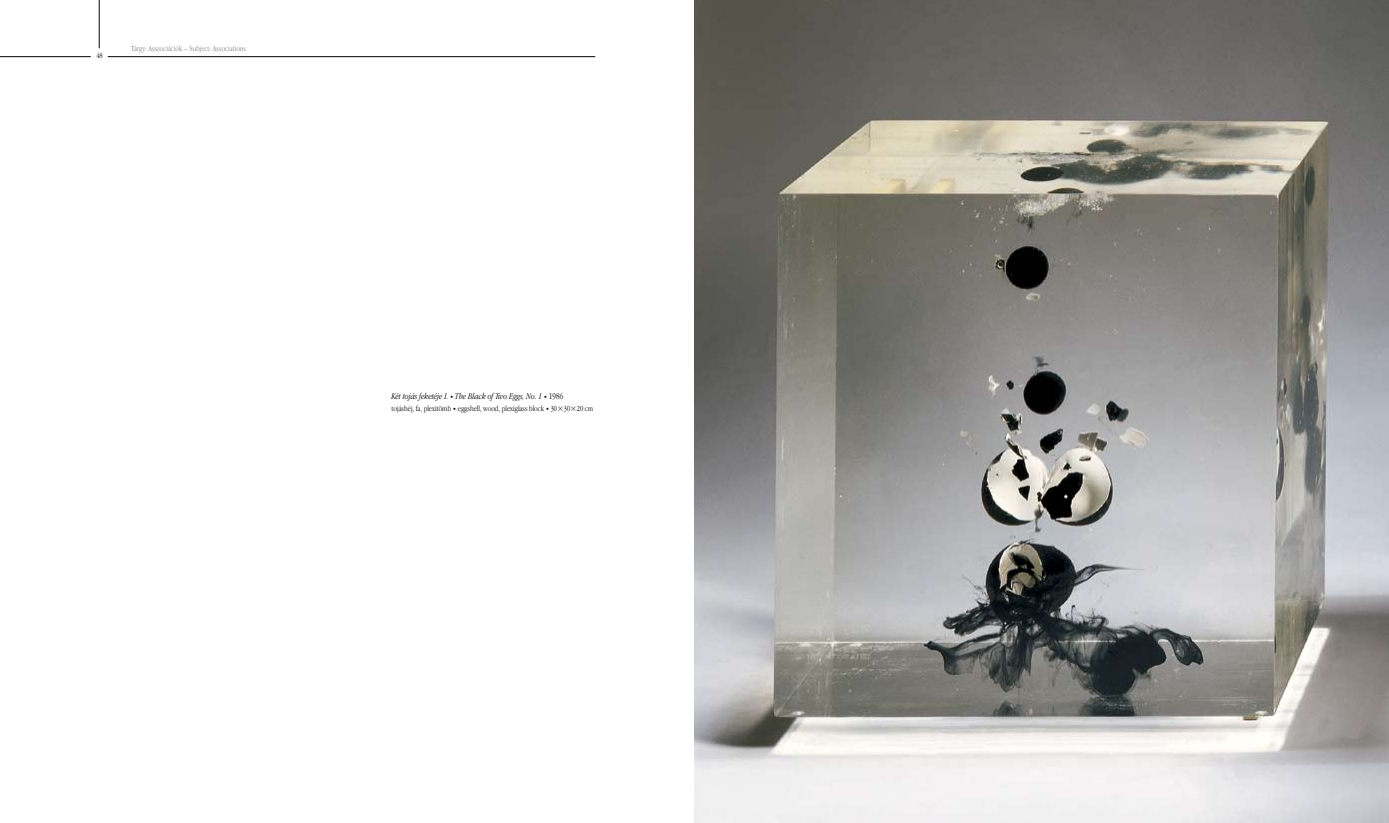
<style>
.page{position:relative;width:1389px;height:823px;background:#fff}
.page>*{position:absolute;margin:0;border:0;box-sizing:border-box;transform-origin:0 0}
.t1{font:italic 9px "Apple Garamond H Light";color:#000}
.t2{font:8px "Apple Garamond H Light";color:#000}
.t3{font:8px "Apple Garamond H Light";color:#808284}
.s1{font-style:normal}
</style>
<div class="page">
<hr style="left:108px;top:56px;width:487px;height:1px;background:#000">
<hr style="left:0;top:56px;width:91px;height:1px;background:#000">
<hr style="left:99px;top:0;width:1px;height:48px;background:#000">
<img style="left:694px;top:0;width:695px;height:822px">
<p class="t2" style="left:96px;top:51px;width:8px">48</p>
<p class="t3" style="left:131px;top:43px;width:117px">Tárgy: Asszociációk – Subject: Associations</p>
<p class="t1" style="left:392px;top:390px;width:173px">Két tojás feketéje I. The Black of Two Eggs, No. 1 <span class="s1">1986</span></p>
<p class="t2" style="left:392px;top:403px;width:203px">tojáshéj, fa, plexitömb eggshell, wood, plexiglass block 30×30×20 cm</p>
</div>
